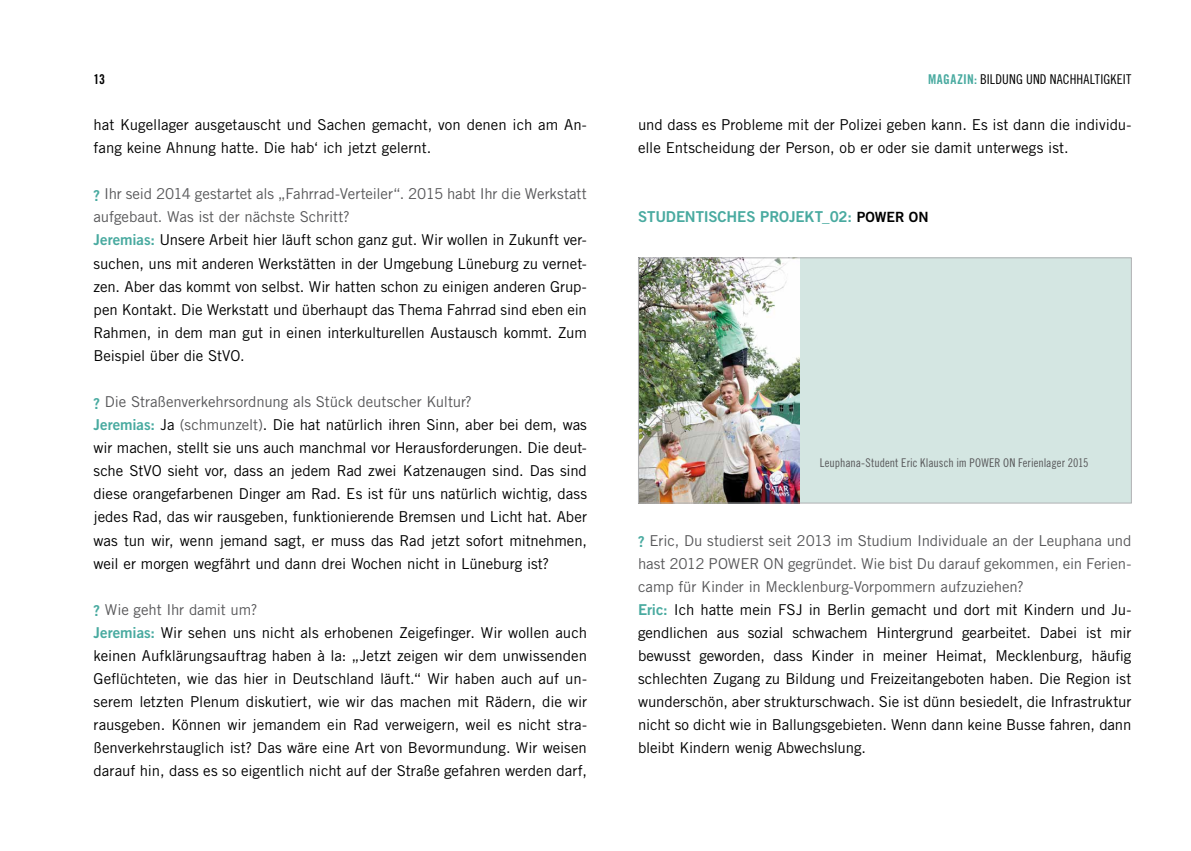
<style>
.page{position:relative;width:1191px;height:851px;background:#fff}
.page>*{position:absolute;margin:0;border:0;box-sizing:border-box;transform-origin:0 0}
.t1{font:15px/23.1px "Trade Gothic LT Std";color:#000}
.t2{font:15px "Trade Gothic LT Std Bd 2";letter-spacing:-.01em;color:#49aaa0}
.t3{font:13.5px "Trade Gothic LT Std Cn 18";letter-spacing:.015em;color:#000}
.t4{font:13.5px "Trade Gothic LT Std Bd Cn 20";color:#000}
.t5{font:12px "Trade Gothic LT Std Cn 18";letter-spacing:-.005em;color:#58585a}
.s1{font-family:"Trade Gothic LT Std Bd Cn 20";color:#49aaa0}
.s2{font-family:"Trade Gothic LT Std Bd 2";color:#49aaa0}
.s3{color:#58585a}
.s4{font-size:14.1px;color:#000}
</style>
<div class="page">
<div style="left:638px;top:258px;width:493px;height:245px;background:#d4e6e2"></div>
<img style="left:640px;top:259px;width:159px;height:242px">
<div style="left:638px;top:257px;width:493px;height:246px;border:1px solid #b0b1b3"></div>
<p class="t4" style="left:94px;top:71px;width:13px">13</p>
<p class="t3" style="left:928px;top:71px;width:205px"><span class="s1">MAGAZIN:</span> Bildung und Nachhaltigkeit</p>
<p class="t1" style="left:94px;top:113px;width:495px">hat Kugellager ausgetauscht und Sachen gemacht, von denen ich am An&shy;fang keine Ahnung hatte. Die hab‘ ich jetzt gelernt.</p>
<p class="t1" style="left:94px;top:182px;width:495px"><span class="s2">?</span> <span class="s3">I hr seid 2014 gestartet als „Fahrrad-Verteiler“. 2015 habt I hr die Werkstatt aufgebaut. Was ist der nächste Schritt?<br></span><span class="s2">Jeremias:</span> U nsere Arbeit hier läuft schon ganz gut. Wir wollen in Zukunft ver&shy;suchen, uns mit anderen Werkstätten in der U mgebung Lüneburg zu vernet&shy;zen. Aber das kommt von selbst. Wir hatten schon zu einigen anderen Grup&shy;pen Kontakt. Die Werkstatt und überhaupt das Thema Fahrrad sind eben ein Rahmen, in dem man gut in einen interkulturellen Austausch kommt. Zum Beispiel über die StVO.</p>
<p class="t1" style="left:94px;top:390px;width:495px"><span class="s2">?</span> <span class="s3">Die Straßenverkehrsordnung als Stück deutscher Kultur?<br></span><span class="s2">Jeremias:</span> Ja <span class="s3">(schmunzelt)</span>. Die hat natürlich ihren Sinn, aber bei dem, was wir machen, stellt sie uns auch manchmal vor Herausforderungen. Die deut&shy;sche StVO sieht vor, dass an jedem Rad zwei Katzenaugen sind. Das sind diese orangefarbenen Dinger am Rad. Es ist für uns natürlich wichtig, dass jedes Rad, das wir rausgeben, funktionierende Bremsen und Licht hat. Aber was tun wir, wenn jemand sagt, er muss das Rad jetzt sofort mitnehmen, weil er morgen wegfährt und dann drei Wochen nicht in Lüneburg ist?</p>
<p class="t1" style="left:94px;top:597px;width:495px"><span class="s2">?</span> <span class="s3">Wie geht I hr damit um?<br></span><span class="s2">Jeremias:</span> Wir sehen uns nicht als erhobenen Zeigefinger. Wir wollen auch keinen Aufklärungsauftrag haben à la: „Jetzt zeigen wir dem unwissenden Geflüchteten, wie das hier in Deutschland läuft.“ Wir haben auch auf un&shy;serem letzten Plenum diskutiert, wie wir das machen mit Rädern, die wir rausgeben. Können wir jemandem ein Rad verweigern, weil es nicht stra&shy;ßenverkehrstauglich ist? Das wäre eine Art von Bevormundung. Wir weisen darauf hin, dass es so eigentlich nicht auf der Straße gefahren werden darf,</p>
<p class="t1" style="left:638px;top:113px;width:495px">und dass es Probleme mit der Polizei geben kann. Es ist dann die individu&shy;elle Entscheidung der Person, ob er oder sie damit unterwegs ist.</p>
<p class="t2" style="left:638px;top:208px;width:28px">Stude</p>
<p class="t2" style="left:685px;top:208px;width:243px">ntisches Projekt_02: <span class="s4">POWER ON</span></p>
<p class="t5" style="left:820px;top:455px;width:270px">Leuphana-Student Eric Klausch im POWER ON Ferienlager 2015</p>
<p class="t1" style="left:638px;top:528px;width:495px"><span class="s2">?</span> <span class="s3">Eric, Du studierst seit 2013 im Studium I ndividuale an der Leuphana und hast 2012 POWER ON gegründet. Wie bist Du darauf gekommen, ein Ferien&shy;camp für Kinder in Mecklenburg-Vorpommern aufzuziehen?<br></span><span class="s2">Eric:</span> I ch hatte mein FSJ in Berlin gemacht und dort mit Kindern und Ju&shy;gendlichen aus sozial schwachem H intergrund gearbeitet. Dabei ist mir bewusst geworden, dass Kinder in meiner Heimat, Mecklenburg, häufig schlechten Zugang zu Bildung und Freizeitangeboten haben. D ie Region ist wunderschön, aber strukturschwach. Sie ist dünn besiedelt, die I nfrastruktur nicht so dicht wie in Ballungsgebieten. Wenn dann keine Busse fahren, dann bleibt Kindern wenig Abwechslung.</p>
</div>
